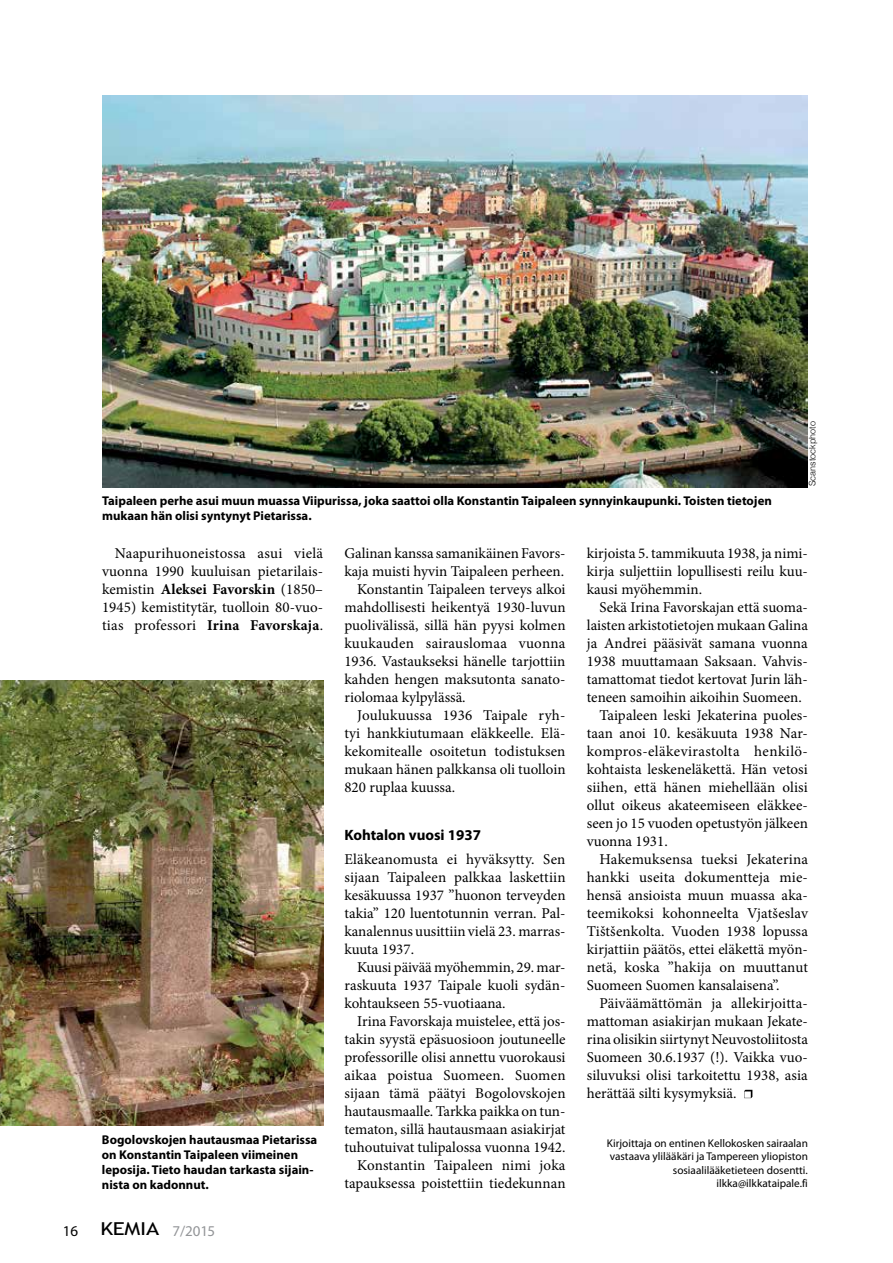
<style>
.page{position:relative;width:893px;height:1263px;background:#fff}
.page>*{position:absolute;margin:0;border:0;box-sizing:border-box;transform-origin:0 0}
.t1{font:15px/18px "Minion Pro";color:#000;text-align:justify}
.t2{font:15px "Minion Pro";letter-spacing:.025em;color:#000}
.t3{font:15px "Minion Pro";letter-spacing:.02em;color:#000}
.t4{font:700 15px "Myriad Pro";color:#000}
.t5{font:15px "Myriad Pro";color:#939598}
.t6{font:15px "Myriad Pro";color:#000}
.t7{font:700 12.75px/15px "Myriad Pro";color:#000}
.t8{font:11.25px/13.5px "Myriad Pro";color:#000;text-align:right}
.t9{font:300 9px "Helvetica";color:#000}
.s1{font-weight:700}
.s2{font-family:"Trebuchet MS";font-size:17.85px;color:#000}
</style>
<div class="page">
<img style="left:0;top:680px;width:323px;height:445px">
<svg style="left:744px;top:1090px;width:8px;height:8px"></svg>
<img style="left:102px;top:96px;width:706px;height:391px">
<p class="t7" style="left:102px;top:493px;width:671px">Taipaleen perhe asui muun muassa Viipurissa, joka saattoi olla Konstantin Taipaleen synnyinkaupunki. Toisten tietojen mukaan hän olisi syntynyt Pietarissa.</p>
<p class="t9" style="left:805px;top:486px;width:67px;rotate:-90deg">Scanstockphoto</p>
<p class="t1" style="left:102px;top:544px;width:223px;text-indent:13px">Naapurihuoneistossa asui vielä vuonna 1990 kuuluisan pietarilais&shy;kemistin <span class="s1">Aleksei Favorskin</span> (1850– 1945) kemistitytär, tuolloin 80-vuo&shy;tias professori <span class="s1">Irina Favorskaja</span>.</p>
<p class="t1" style="left:344px;top:544px;width:223px">Galinan kanssa samanikäinen Favors-</p>
<p class="t1" style="left:344px;top:562px;width:221px">kaja muisti hyvin Taipaleen perheen.</p>
<p class="t1" style="left:357px;top:580px;width:210px">Konstantin Taipaleen terveys alkoi</p>
<p class="t1" style="left:344px;top:598px;width:223px">mahdollisesti heikentyä 1930-luvun</p>
<p class="t1" style="left:344px;top:616px;width:223px">puolivälissä, sillä hän pyysi kolmen</p>
<p class="t3" style="left:344px;top:633px;width:223px">kuukauden sairauslomaa vuonna</p>
<p class="t1" style="left:344px;top:652px;width:223px">1936. Vastaukseksi hänelle tarjottiin</p>
<p class="t1" style="left:344px;top:670px;width:223px">kahden hengen maksutonta sanato-</p>
<p class="t1" style="left:344px;top:688px;width:123px">riolomaa kylpylässä.</p>
<p class="t1" style="left:357px;top:706px;width:210px">Joulukuussa 1936 Taipale ryh-</p>
<p class="t1" style="left:344px;top:724px;width:223px">tyi hankkiutumaan eläkkeelle. Elä-</p>
<p class="t1" style="left:344px;top:742px;width:223px">kekomitealle osoitetun todistuksen</p>
<p class="t1" style="left:344px;top:760px;width:223px">mukaan hänen palkkansa oli tuolloin</p>
<p class="t1" style="left:344px;top:778px;width:112px">820 ruplaa kuussa.</p>
<p class="t4" style="left:344px;top:826px;width:138px">Kohtalon vuosi 1937</p>
<p class="t1" style="left:344px;top:850px;width:223px">Eläkeanomusta ei hyväksytty. Sen sijaan Taipaleen palkkaa laskettiin kesäkuussa 1937 ”huonon terveyden takia” 120 luentotunnin verran. Pal&shy;kanalennus uusittiin vielä 23. marras&shy;kuuta 1937.</p>
<p class="t1" style="left:344px;top:958px;width:223px;text-indent:13px">Kuusi päivää myöhemmin, 29. mar&shy;raskuuta 1937 Taipale kuoli sydän&shy;kohtaukseen 55-vuotiaana.</p>
<p class="t1" style="left:344px;top:1012px;width:223px;text-align:right">Irina Favorskaja muistelee, että jos&shy;takin syystä epäsuosioon joutuneelle professorille olisi annettu vuorokausi aikaa poistua Suomeen. Suomen sijaan tämä päätyi Bogolovskojen hautausmaalle. Tarkka paikka on tun&shy;tematon, sillä hautausmaan asiakirjat tuhoutuivat tulipalossa vuonna 1942.<br>Konstantin Taipaleen nimi joka tapauksessa poistettiin tiedekunnan</p>
<p class="t7" style="left:102px;top:1132px;width:217px">Bogolovskojen hautausmaa Pietarissa on Konstantin Taipaleen viimeinen leposija. Tieto haudan tarkasta sijain&shy;nista on kadonnut.</p>
<p class="t6" style="left:63px;top:1222px;width:17px">16</p>
<p class="t5" style="left:100px;top:1222px;width:116px"><span class="s2">KEMIA</span> 7/2015</p>
<p class="t1" style="left:587px;top:544px;width:223px">kirjoista 5. tammikuuta 1938, ja nimi&shy;kirja suljettiin lopullisesti reilu kuu&shy;kausi myöhemmin.</p>
<p class="t1" style="left:600px;top:598px;width:210px">Sekä Irina Favorskajan että suoma-</p>
<p class="t1" style="left:587px;top:616px;width:223px">laisten arkistotietojen mukaan Galina</p>
<p class="t1" style="left:587px;top:634px;width:223px">ja Andrei pääsivät samana vuonna</p>
<p class="t1" style="left:587px;top:652px;width:223px">1938 muuttamaan Saksaan. Vahvis-</p>
<p class="t1" style="left:587px;top:670px;width:223px">tamattomat tiedot kertovat Jurin läh-</p>
<p class="t1" style="left:587px;top:688px;width:216px">teneen samoihin aikoihin Suomeen.</p>
<p class="t1" style="left:600px;top:706px;width:210px">Taipaleen leski Jekaterina puoles-</p>
<p class="t1" style="left:587px;top:724px;width:223px">taan anoi 10. kesäkuuta 1938 Nar-</p>
<p class="t2" style="left:587px;top:741px;width:223px">kompros-eläkevirastolta henkilö-</p>
<p class="t1" style="left:587px;top:760px;width:223px">kohtaista leskeneläkettä. Hän vetosi</p>
<p class="t1" style="left:587px;top:778px;width:223px">siihen, että hänen miehellään olisi</p>
<p class="t1" style="left:587px;top:796px;width:223px">ollut oikeus akateemiseen eläkkee-</p>
<p class="t1" style="left:587px;top:814px;width:223px">seen jo 15 vuoden opetustyön jälkeen</p>
<p class="t1" style="left:587px;top:832px;width:82px">vuonna 1931.</p>
<p class="t1" style="left:600px;top:850px;width:210px">Hakemuksensa tueksi Jekaterina</p>
<p class="t1" style="left:587px;top:868px;width:223px">hankki useita dokumentteja mie-</p>
<p class="t1" style="left:587px;top:886px;width:223px">hensä ansioista muun muassa aka-</p>
<p class="t1" style="left:587px;top:904px;width:223px">teemikoksi kohonneelta Vjatšeslav</p>
<p class="t1" style="left:587px;top:922px;width:223px">Tištšenkolta. Vuoden 1938 lopussa</p>
<p class="t1" style="left:587px;top:940px;width:223px">kirjattiin päätös, ettei eläkettä myön-</p>
<p class="t1" style="left:587px;top:958px;width:223px">netä, koska ”hakija on muuttanut</p>
<p class="t1" style="left:587px;top:976px;width:194px">Suomeen Suomen kansalaisena”.</p>
<p class="t1" style="left:600px;top:994px;width:210px">Päiväämättömän ja allekirjoitta-</p>
<p class="t1" style="left:587px;top:1012px;width:223px">mattoman asiakirjan mukaan Jekate-</p>
<p class="t1" style="left:587px;top:1030px;width:223px">rina olisikin siirtynyt Neuvostoliitosta</p>
<p class="t1" style="left:587px;top:1048px;width:223px">Suomeen 30.6.1937 (!). Vaikka vuo-</p>
<p class="t1" style="left:587px;top:1066px;width:223px">siluvuksi olisi tarkoitettu 1938, asia</p>
<p class="t1" style="left:587px;top:1084px;width:151px">herättää silti kysymyksiä.</p>
<p class="t8" style="left:607px;top:1136px;width:202px">Kirjoittaja on entinen Kellokosken sairaalan vastaava ylilääkäri ja Tampereen yliopiston sosiaalilääketieteen dosentti. ilkka@ilkkataipale.fi</p>
</div>
